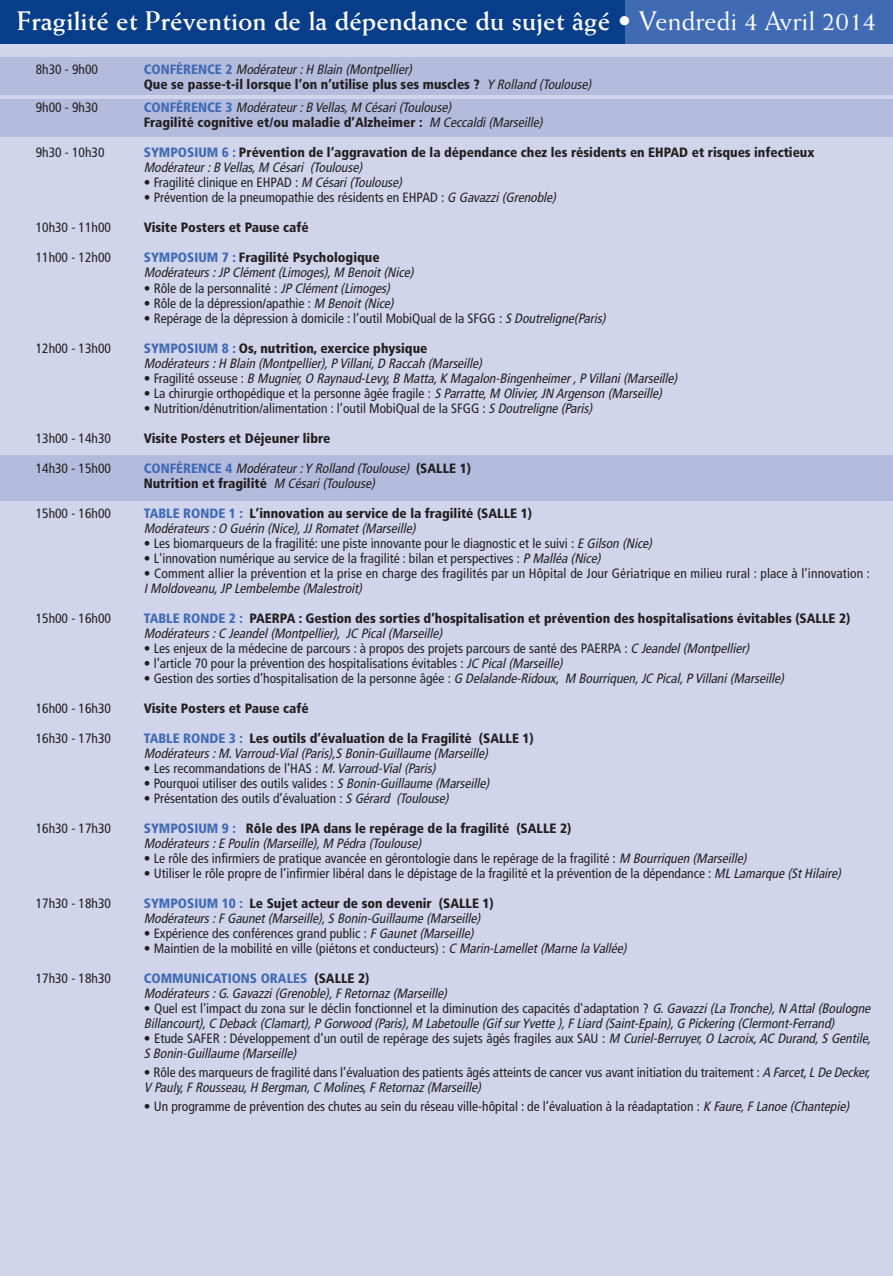
<style>
.page{position:relative;width:893px;height:1276px;background:#d1d5eb}
.page>*{position:absolute;margin:0;border:0;box-sizing:border-box;transform-origin:0 0}
.t1{font:700 27px "Weiss";color:#fff}
.t2{font:condensed 13.5px/15px "Frutiger";color:#231f20}
.t3{font:italic condensed 13.5px/15px "Frutiger";color:#231f20}
.t4{font:900 condensed 13.5px/15px "Frutiger";color:#231f20}
.s1{font-weight:400}
.s2{color:#406ab4}
.s3{font-weight:400;font-style:italic}
.s4{font-weight:900;font-style:normal;color:#406ab4}
.s5{font-weight:900;font-style:normal}
.s6{font-style:italic}
.s7{font-style:normal}
</style>
<div class="page">
<div style="left:0;top:0;width:893px;height:44px;background:#083e89"></div>
<div style="left:625px;top:0;width:268px;height:44px;background:#406ab4"></div>
<div style="left:0;top:57px;width:893px;height:38px;background:#b4bcde"></div>
<div style="left:0;top:99px;width:893px;height:38px;background:#b4bcde"></div>
<div style="left:0;top:455px;width:893px;height:45px;background:#b4bcde"></div>
<h1 class="t1" style="left:17px;top:11px;width:861px">Fragilité et Prévention de la dépendance du sujet âgé • <span class="s1">Vendredi 4 Avril 2014</span></h1>
<p class="t2" style="left:36px;top:63px;width:64px">8h30 - 9h00</p>
<p class="t4" style="left:144px;top:63px;width:452px"><span class="s2">C O N F É R E N C E 2</span> <span class="s3">Modérateur : H Blain (Montpellier)<br></span>Que se passe-t-il lorsque l’on n’utilise plus ses muscles ? <span class="s3">YRolland(Toulouse)</span></p>
<p class="t2" style="left:36px;top:101px;width:64px">9h00 - 9h30</p>
<p class="t3" style="left:144px;top:101px;width:403px"><span class="s4">C O N F É R E N C E 3</span> Modérateur : B Vellas, M Césari (Toulouse)<br><span class="s5">Fragilité cognitive et/ou maladie d’Alzheimer :</span> MCeccaldi(Marseille)</p>
<p class="t2" style="left:36px;top:146px;width:70px">9h30 - 10h30</p>
<p class="t4" style="left:144px;top:146px;width:672px"><span class="s2">SYMPOSIUM 6 :</span> Prévention de l‘aggravation de la dépendance chez les résidents en EHPAD et risques infectieux<br><span class="s3">Modérateur : B Vellas, M Césari (Toulouse)</span></p>
<p class="t2" style="left:144px;top:176px;width:262px">• Fragilité clinique en EHPAD : <span class="s6">MCésari(Toulouse)</span></p>
<p class="t2" style="left:144px;top:191px;width:416px">• Prévention de la pneumopathie des résidents en EHPAD : <span class="s6">GGavazzi(Grenoble)</span></p>
<p class="t2" style="left:36px;top:221px;width:77px">10h30 - 11h00</p>
<p class="t4" style="left:144px;top:221px;width:166px">Visite Posters et Pause café</p>
<p class="t2" style="left:36px;top:251px;width:77px">11h00 - 12h00</p>
<p class="t3" style="left:144px;top:251px;width:274px"><span class="s4">SYMPOSIUM 7 :</span> <span class="s5">Fragilité Psychologique<br></span>Modérateurs : JP Clément (Limoges), M Benoit (Nice)</p>
<p class="t2" style="left:144px;top:281px;width:250px">• Rôle de la personnalité : <span class="s6">JPClément(Limoges)</span></p>
<p class="t2" style="left:144px;top:296px;width:254px">• Rôle de la dépression/apathie : <span class="s6">MBenoit(Nice)</span></p>
<p class="t2" style="left:144px;top:311px;width:466px">• Repérage de la dépression à domicile : l’outil MobiQual de la SFGG : <span class="s6">SDoutreligne(Paris)</span></p>
<p class="t2" style="left:36px;top:341px;width:77px">12h00 - 13h00</p>
<p class="t3" style="left:144px;top:341px;width:343px"><span class="s4">SYMPOSIUM 8 :</span> <span class="s5">Os, nutrition, exercice physique<br></span>Modérateurs : H Blain (Montpellier), P Villani, D Raccah (Marseille)</p>
<p class="t3" style="left:144px;top:371px;width:538px"><span class="s7">• F r a g i l i t é o s s e u s e :</span> B Mugnier, O Raynaud-Levy, B Matta, K Magalon-Bingenheimer , P Villani (Marseille)</p>
<p class="t2" style="left:144px;top:386px;width:522px">• La chirurgie orthopédique et la personne âgée fragile : <span class="s6">SParratte,MOlivier,JNArgenson(Marseille)</span></p>
<p class="t2" style="left:144px;top:401px;width:453px">• Nutrition/dénutrition/alimentation : l’outil MobiQual de la SFGG : <span class="s6">SDoutreligne(Paris)</span></p>
<p class="t2" style="left:36px;top:431px;width:77px">13h00 - 14h30</p>
<p class="t4" style="left:144px;top:431px;width:188px">Visite Posters et Déjeuner libre</p>
<p class="t2" style="left:36px;top:461px;width:77px">14h30 - 15h00</p>
<p class="t3" style="left:144px;top:461px;width:329px"><span class="s4">C O N F É R E N C E 4</span> Modérateur : Y Rolland (Toulouse) <span class="s5">( S A L L E 1 )<br>Nutrition et fragilité</span> MCésari(Toulouse)</p>
<p class="t2" style="left:36px;top:506px;width:77px">15h00 - 16h00</p>
<p class="t3" style="left:144px;top:506px;width:390px"><span class="s4">TABLE RONDE 1 :</span> <span class="s5">L’innovation au service de la fragilité (SALLE 1)<br></span>Modérateurs : O Guérin (Nice), JJ Romatet (Marseille)</p>
<p class="t2" style="left:144px;top:536px;width:513px">• Les biomarqueurs de la fragilité: une piste innovante pour le diagnostic et le suivi : <span class="s6">EGilson(Nice)</span></p>
<p class="t2" style="left:144px;top:551px;width:461px">• L'innovation numérique au service de la fragilité : bilan et perspectives : <span class="s6">PMalléa(Nice)</span></p>
<p class="t2" style="left:144px;top:566px;width:728px">• Comment allier la prévention et la prise en charge des fragilités par un Hôpital de Jour Gériatrique en milieu rural : place à l’innovation :</p>
<p class="t3" style="left:144px;top:581px;width:223px">I Moldoveanu, JP Lembelembe (Malestroit)</p>
<p class="t2" style="left:36px;top:611px;width:77px">15h00 - 16h00</p>
<p class="t4" style="left:144px;top:611px;width:708px"><span class="s2">TABLE RONDE 2 :</span> PAERPA : Gestion des sorties d’hospitalisation et prévention des hospitalisations évitables (SALLE 2)<br><span class="s3">Modérateurs : C Jeandel (Montpellier), JC Pical (Marseille)</span></p>
<p class="t2" style="left:144px;top:641px;width:610px">• Les enjeux de la médecine de parcours : à propos des projets parcours de santé des PAERPA : <span class="s6">CJeandel(Montpellier)</span></p>
<p class="t2" style="left:144px;top:656px;width:423px">• l’article 70 pour la prévention des hospitalisations évitables : <span class="s6">JCPical(Marseille)</span></p>
<p class="t3" style="left:144px;top:671px;width:644px"><span class="s7">• Gestion des sorties d’hospitalisation de la personne âgée :</span> GDelalande-Ridoux, MBourriquen,JCPical,PVillani(Marseille)</p>
<p class="t2" style="left:36px;top:701px;width:77px">16h00 - 16h30</p>
<p class="t4" style="left:144px;top:701px;width:166px">Visite Posters et Pause café</p>
<p class="t2" style="left:36px;top:731px;width:77px">16h30 - 17h30</p>
<p class="t3" style="left:144px;top:731px;width:392px"><span class="s4">TABLE RONDE 3 :</span> <span class="s5">Les outils d’évaluation de la Fragilité (SALLE 1)<br></span>Modérateurs : M. Varroud-Vial (Paris),S Bonin-Guillaume (Marseille)</p>
<p class="t2" style="left:144px;top:761px;width:296px">• Les recommandations de l’HAS : <span class="s6">M.Varroud-Vial(Paris)</span></p>
<p class="t2" style="left:144px;top:776px;width:350px">• Pourquoi utiliser des outils valides : <span class="s6">SBonin-Guillaume(Marseille)</span></p>
<p class="t2" style="left:144px;top:791px;width:309px">• Présentation des outils d’évaluation : <span class="s6">SGérard (Toulouse)</span></p>
<p class="t2" style="left:36px;top:821px;width:77px">16h30 - 17h30</p>
<p class="t3" style="left:144px;top:821px;width:429px"><span class="s4">SYMPOSIUM 9 :</span> <span class="s5">Rôle des IPA dans le repérage de la fragilité (SALLE 2)<br></span>Modérateurs : E Poulin (Marseille), M Pédra (Toulouse)</p>
<p class="t2" style="left:144px;top:851px;width:607px">• Le rôle des infirmiers de pratique avancée en gérontologie dans le repérage de la fragilité : <span class="s6">MBourriquen(Marseille)</span></p>
<p class="t2" style="left:144px;top:866px;width:702px">• Utiliser le rôle propre de l’infirmier libéral dans le dépistage de la fragilité et la prévention de la dépendance : <span class="s6">MLLamarque(StHilaire)</span></p>
<p class="t2" style="left:36px;top:896px;width:77px">17h30 - 18h30</p>
<p class="t3" style="left:144px;top:896px;width:352px"><span class="s4">SYMPOSIUM 10 :</span> <span class="s5">Le Sujet acteur de son devenir (SALLE 1)<br></span>Modérateurs : F Gaunet (Marseille), S Bonin-Guillaume (Marseille)</p>
<p class="t2" style="left:144px;top:926px;width:334px">• Expérience des conférences grand public : <span class="s6">FGaunet(Marseille)</span></p>
<p class="t2" style="left:144px;top:941px;width:487px">• Maintien de la mobilité en ville (piétons et conducteurs) : <span class="s6">CMarin-Lamellet(MarnelaVallée)</span></p>
<p class="t2" style="left:36px;top:971px;width:77px">17h30 - 18h30</p>
<p class="t3" style="left:144px;top:971px;width:307px"><span class="s4">COMMUNICATIONS ORALES</span> <span class="s5">(SALLE 2)<br></span>Modérateurs : G. Gavazzi (Grenoble), F Retornaz (Marseille)</p>
<p class="t3" style="left:144px;top:1001px;width:731px"><span class="s7">• Quel est l'impact du zona sur le déclin fonctionnel et la diminution des capacités d'adaptation ?</span> G.Gavazzi(LaTronche),NAttal(Boulogne<br>Billancourt), C Deback (Clamart), P Gorwood (Paris), M Labetoulle (Gif sur Yvette ), F Liard (Saint-Epain), G Pickering (Clermont-Ferrand)</p>
<p class="t2" style="left:144px;top:1031px;width:731px">• Etude SAFER : Développement d’un outil de repérage des sujets âgés fragiles aux SAU : <span class="s6">MCuriel-Berruyer,OLacroix,ACDurand,SGentile,<br>S Bonin-Guillaume (Marseille)</span></p>
<p class="t2" style="left:144px;top:1066px;width:731px">• Rôle des marqueurs de fragilité dans l’évaluation des patients âgés atteints de cancer vus avant initiation du traitement : <span class="s6">AFarcet,LDeDecker,<br>V Pauly, F Rousseau, H Bergman, C Molines, F Retornaz (Marseille)</span></p>
<p class="t2" style="left:144px;top:1100px;width:710px">• Un programme de prévention des chutes au sein du réseau ville-hôpital : de l’évaluation à la réadaptation : <span class="s6">KFaure,FLanoe(Chantepie)</span></p>
</div>
